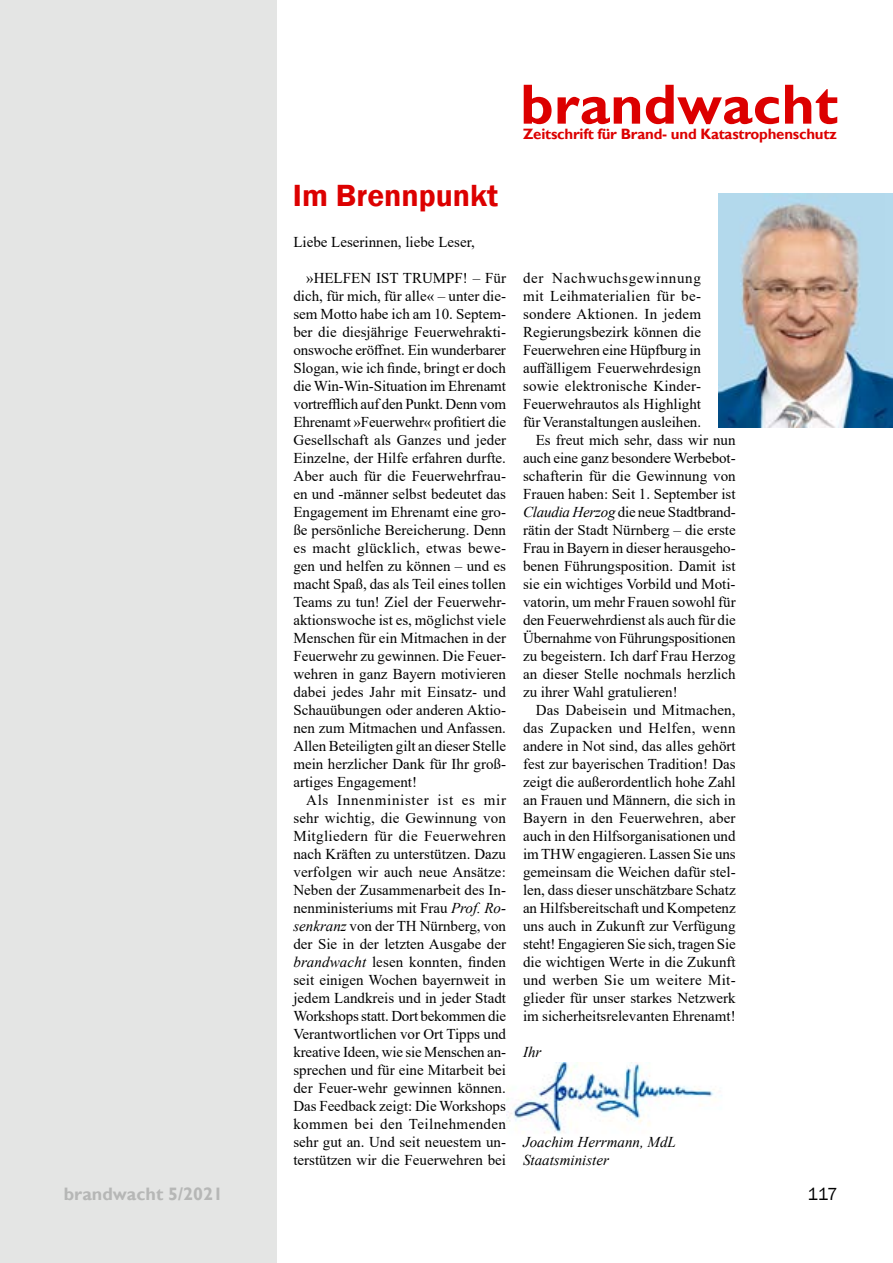
<style>
.page{position:relative;width:893px;height:1263px;background:#fff}
.page>*{position:absolute;margin:0;border:0;box-sizing:border-box;transform-origin:0 0}
.t1{font:700 57px "Gill Sans";letter-spacing:.005em;color:#dc0000}
.t2{font:600 31.5px "Franklin Gothic";color:#dc0000}
.t3{font:700 18px "Gill Sans";color:#b6b7b6}
.t4{font:18px "Franklin Gothic";color:#000}
.t5{font:15px/18px "Times New Roman";color:#000;text-align:justify}
.t6{font:15px "Times New Roman";letter-spacing:.025em;color:#000}
.t7{font:15px "Times New Roman";letter-spacing:.02em;color:#000}
.t8{font:700 15px "Gill Sans";letter-spacing:-.015em;color:#dc0000}
.t9{font:italic 15px/18px "Times New Roman";color:#000}
.t10{font:15px "Times New Roman";letter-spacing:.045em;color:#000}
.s1{font-style:italic}
</style>
<div class="page">
<div style="left:0;top:0;width:276px;height:1263px;background:#e4e5e4"></div>
<img style="left:506px;top:1062px;width:209px;height:72px">
<img style="left:718px;top:193px;width:175px;height:234px">
<h1 class="t1" style="left:520px;top:70px;width:319px">brandwacht</h1>
<p class="t8" style="left:523px;top:125px;width:315px">Zeitschrift für Brand- und Katastrophenschutz</p>
<h2 class="t2" style="left:293px;top:176px;width:207px">Im Brennpunkt</h2>
<p class="t5" style="left:293px;top:233px;width:183px">Liebe Leserinnen, liebe Leser,</p>
<p class="t5" style="left:293px;top:269px;width:214px;text-indent:13px">»HELFEN IST TRUMPF! – Für dich, für mich, für alle« – unter die&shy;sem Motto habe ich am 10. Septem&shy;ber die diesjährige Feuerwehrakti&shy;onswoche eröffnet. Ein wunderbarer Slogan, wie ich finde, bringt er doch die Win-Win-Situation im Ehrenamt vortrefflich auf den Punkt. Denn vom Ehrenamt »Feuerwehr« profitiert die Gesellschaft als Ganzes und jeder Einzelne, der Hilfe erfahren durfte.<br>Aber auch für die Feuerwehrfrau&shy;en und -männer selbst bedeutet das Engagement im Ehrenamt eine gro&shy;ße persönliche Bereicherung. Denn es macht glücklich, etwas bewe&shy;gen und helfen zu können – und es macht Spaß, das als Teil eines tollen Teams zu tun! Ziel der Feuerwehr&shy;aktionswoche ist es, möglichst viele Menschen für ein Mitmachen in der Feuerwehr zu gewinnen. Die Feuer&shy;wehren in ganz Bayern motivieren dabei jedes Jahr mit Einsatz- und Schauübungen oder anderen Aktio&shy;nen zum Mitmachen und Anfassen.<br>Allen Beteiligten gilt an dieser Stelle mein herzlicher Dank für Ihr groß&shy;artiges Engagement!</p>
<p class="t5" style="left:293px;top:791px;width:214px;text-indent:13px">Als Innenminister ist es mir sehr wichtig, die Gewinnung von Mitgliedern für die Feuerwehren nach Kräften zu unterstützen. Dazu verfolgen wir auch neue Ansätze:<br>Neben der Zusammenarbeit des In&shy;nenministeriums mit Frau <span class="s1">Prof. Ro&shy;senkranz</span> von der TH Nürnberg, von der Sie in der letzten Ausgabe der <span class="s1">brandwacht</span> lesen konnten, finden seit einigen Wochen bayernweit in jedem Landkreis und in jeder Stadt Workshops statt. Dort bekommen die Verantwortlichen vor Ort Tipps und kreative Ideen, wie sie Menschen an&shy;sprechen und für eine Mitarbeit bei der Feuer-wehr gewinnen können.<br>Das Feedback zeigt: Die Workshops kommen bei den Teilnehmenden sehr gut an. Und seit neuestem un&shy;terstützen wir die Feuerwehren bei</p>
<p class="t10" style="left:523px;top:267px;width:179px">der Nachwuchsgewinnung</p>
<p class="t6" style="left:523px;top:285px;width:180px">mit Leihmaterialien für be-</p>
<p class="t7" style="left:523px;top:303px;width:180px">sondere Aktionen. In jedem</p>
<p class="t5" style="left:523px;top:323px;width:180px">Regierungsbezirk können die</p>
<p class="t5" style="left:523px;top:341px;width:180px">Feuerwehren eine Hüpfburg in</p>
<p class="t5" style="left:523px;top:359px;width:179px">auffälligem Feuerwehrdesign</p>
<p class="t5" style="left:523px;top:377px;width:180px">sowie elektronische Kinder-</p>
<p class="t5" style="left:523px;top:395px;width:180px">Feuerwehrautos als Highlight</p>
<p class="t5" style="left:523px;top:413px;width:180px">für Veranstaltungen ausleihen.</p>
<p class="t5" style="left:536px;top:431px;width:201px">Es freut mich sehr, dass wir nun</p>
<p class="t5" style="left:523px;top:449px;width:214px">auch eine ganz besondere Werbebot-</p>
<p class="t5" style="left:523px;top:467px;width:214px">schafterin für die Gewinnung von</p>
<p class="t5" style="left:523px;top:485px;width:214px">Frauen haben: Seit 1. September ist</p>
<p class="t5" style="left:523px;top:503px;width:214px"><span class="s1">Claudia Herzog</span> die neue Stadtbrand-</p>
<p class="t5" style="left:523px;top:521px;width:214px">rätin der Stadt Nürnberg – die erste</p>
<p class="t5" style="left:523px;top:539px;width:214px">Frau in Bayern in dieser herausgeho-</p>
<p class="t5" style="left:523px;top:557px;width:214px">benen Führungsposition. Damit ist</p>
<p class="t5" style="left:523px;top:575px;width:214px">sie ein wichtiges Vorbild und Moti-</p>
<p class="t5" style="left:523px;top:593px;width:214px">vatorin, um mehr Frauen sowohl für</p>
<p class="t5" style="left:523px;top:611px;width:214px">den Feuerwehrdienst als auch für die</p>
<p class="t5" style="left:523px;top:629px;width:214px">Übernahme von Führungspositionen</p>
<p class="t5" style="left:523px;top:647px;width:214px">zu begeistern. Ich darf Frau Herzog</p>
<p class="t5" style="left:523px;top:665px;width:214px">an dieser Stelle nochmals herzlich</p>
<p class="t5" style="left:523px;top:683px;width:156px">zu ihrer Wahl gratulieren!</p>
<p class="t5" style="left:536px;top:701px;width:201px">Das Dabeisein und Mitmachen,</p>
<p class="t6" style="left:523px;top:717px;width:214px">das Zupacken und Helfen, wenn</p>
<p class="t5" style="left:523px;top:737px;width:214px">andere in Not sind, das alles gehört</p>
<p class="t5" style="left:523px;top:755px;width:214px">fest zur bayerischen Tradition! Das</p>
<p class="t5" style="left:523px;top:773px;width:214px">zeigt die außerordentlich hohe Zahl</p>
<p class="t5" style="left:523px;top:791px;width:214px">an Frauen und Männern, die sich in</p>
<p class="t5" style="left:523px;top:809px;width:214px">Bayern in den Feuerwehren, aber</p>
<p class="t5" style="left:523px;top:827px;width:214px">auch in den Hilfsorganisationen und</p>
<p class="t5" style="left:523px;top:845px;width:214px">im THW engagieren. Lassen Sie uns</p>
<p class="t5" style="left:523px;top:863px;width:214px">gemeinsam die Weichen dafür stel-</p>
<p class="t5" style="left:523px;top:881px;width:214px">len, dass dieser unschätzbare Schatz</p>
<p class="t5" style="left:523px;top:899px;width:214px">an Hilfsbereitschaft und Kompetenz</p>
<p class="t5" style="left:523px;top:917px;width:214px">uns auch in Zukunft zur Verfügung</p>
<p class="t5" style="left:523px;top:935px;width:214px">steht! Engagieren Sie sich, tragen Sie</p>
<p class="t5" style="left:523px;top:953px;width:214px">die wichtigen Werte in die Zukunft</p>
<p class="t7" style="left:523px;top:969px;width:214px">und werben Sie um weitere Mit-</p>
<p class="t5" style="left:523px;top:989px;width:214px">glieder für unser starkes Netzwerk</p>
<p class="t5" style="left:523px;top:1007px;width:214px">im sicherheitsrelevanten Ehrenamt!</p>
<p class="t9" style="left:523px;top:1043px;width:20px">Ihr</p>
<p class="t9" style="left:523px;top:1133px;width:154px">Joachim Herrmann, MdL<br>Staatsminister</p>
<p class="t3" style="left:64px;top:1183px;width:161px">brandwacht 5/2021</p>
<p class="t4" style="left:808px;top:1182px;width:32px">117</p>
</div>
